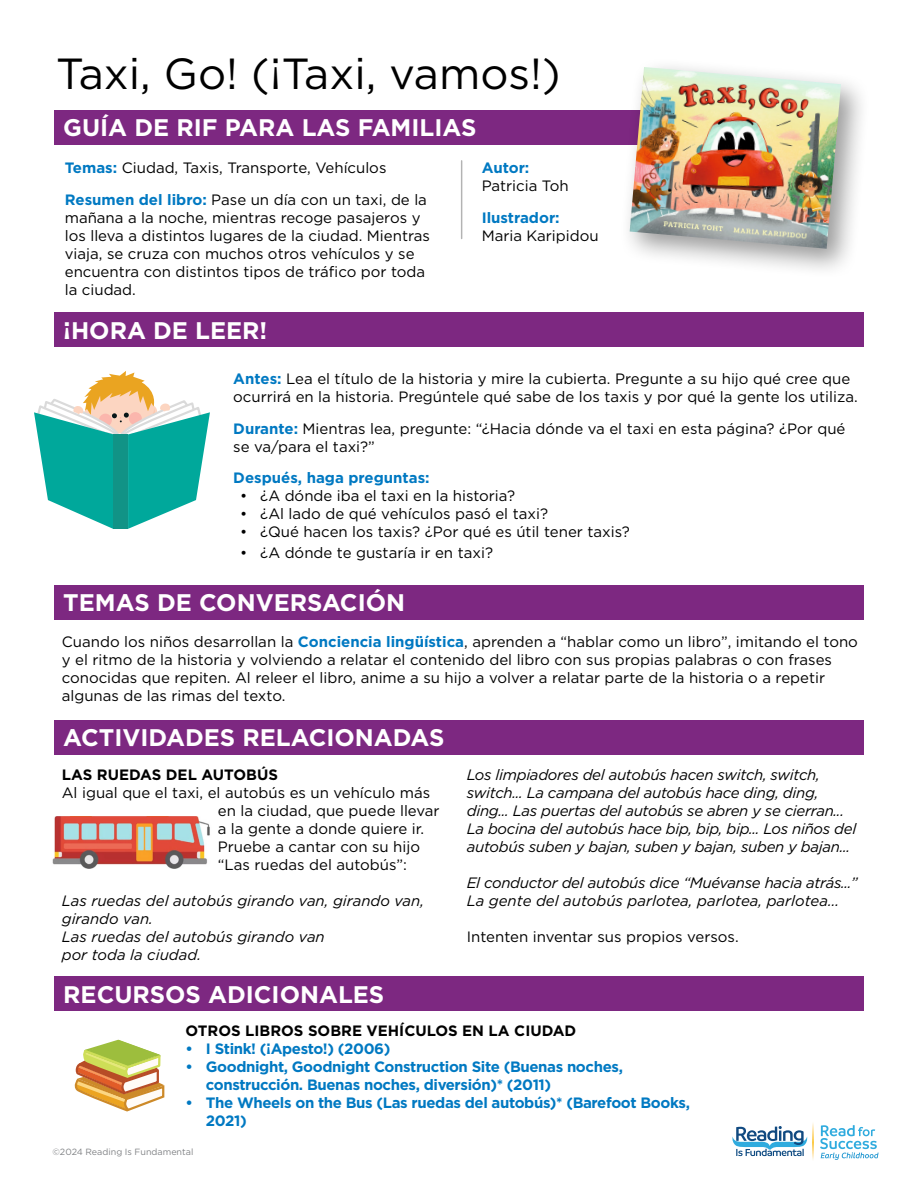
<style>
.page{position:relative;width:918px;height:1188px;background:#fff}
.page>*{position:absolute;margin:0;border:0;box-sizing:border-box;transform-origin:0 0}
.t1{font:43.5px "Gotham";color:#000}
.t2{font:700 24px "Gotham";color:#fff}
.t3{font:15px/18px "Gotham";color:#000}
.t4{font:italic 15px/18px "Gotham";letter-spacing:-.02em;color:#000}
.t5{font:700 15px/18px "Gotham";letter-spacing:-.025em;color:#0079c2}
.t6{font:italic 15px/18px "Gotham";color:#000}
.t7{font:700 15px "Gotham";color:#000}
.t8{font:700 15px "Gotham";color:#0079c2}
.t9{font:9px "Gotham";color:#808285}
.s1{font-weight:700;color:#0079c2}
</style>
<div class="page">
<div style="left:54px;top:312px;width:810px;height:35px;background:#7d2881"></div>
<div style="left:54px;top:720px;width:810px;height:35px;background:#7d2881"></div>
<div style="left:54px;top:585px;width:810px;height:35px;background:#7d2881"></div>
<div style="left:54px;top:976px;width:810px;height:35px;background:#7d2881"></div>
<svg style="left:74px;top:1039px;width:91px;height:73px"></svg>
<svg style="left:34px;top:371px;width:176px;height:158px"></svg>
<div style="left:54px;top:110px;width:762px;height:35px;background:#7d2881"></div>
<div style="left:619px;top:56px;width:252px;height:223px;background:#000;opacity:.4"></div>
<img style="left:630px;top:67px;width:211px;height:182px">
<img style="left:52px;top:816px;width:158px;height:52px">
<img style="left:813px;top:1123px;width:1px;height:37px">
<svg style="left:732px;top:1126px;width:75px;height:30px"></svg>
<svg style="left:820px;top:1125px;width:59px;height:35px"></svg>
<hr style="left:461px;top:161px;width:1px;height:78px;background:#000">
<p class="t1" style="left:56px;top:45px;width:506px">Taxi, Go! (¡Taxi, vamos!)</p>
<p class="t2" style="left:63px;top:112px;width:415px">GUÍA DE RIF PARA LAS FAMILIAS</p>
<p class="t3" style="left:65px;top:158px;width:323px"><span class="s1">Temas:</span> Ciudad, Taxis, Transporte, Vehículos</p>
<p class="t3" style="left:65px;top:190px;width:367px"><span class="s1">Resumen del libro:</span> Pase un día con un taxi, de la mañana a la noche, mientras recoge pasajeros y los lleva a distintos lugares de la ciudad. Mientras viaja, se cruza con muchos otros vehículos y se encuentra con distintos tipos de tráfico por toda la ciudad.</p>
<p class="t2" style="left:63px;top:314px;width:206px">¡HORA DE LEER!</p>
<p class="t5" style="left:482px;top:159px;width:49px">Autor:</p>
<p class="t3" style="left:482px;top:176px;width:88px">Patricia Toh</p>
<p class="t8" style="left:482px;top:207px;width:80px">Ilustrador:</p>
<p class="t3" style="left:482px;top:226px;width:119px">Maria Karipidou</p>
<p class="t3" style="left:233px;top:370px;width:626px"><span class="s1">Antes:</span> Lea el título de la historia y mire la cubierta. Pregunte a su hijo qué cree que ocurrirá en la historia. Pregúntele qué sabe de los taxis y por qué la gente los utiliza.</p>
<p class="t3" style="left:233px;top:419px;width:614px"><span class="s1">Durante:</span> Mientras lea, pregunte: “¿Hacia dónde va el taxi en esta página? ¿Por qué se va/para el taxi?”</p>
<p class="t8" style="left:233px;top:468px;width:198px">Después, haga preguntas:</p>
<p class="t3" style="left:240px;top:487px;width:277px">• ¿A dónde iba el taxi en la historia?</p>
<p class="t3" style="left:240px;top:505px;width:310px">• ¿Al lado de qué vehículos pasó el taxi?</p>
<p class="t3" style="left:240px;top:523px;width:391px">• ¿Qué hacen los taxis? ¿Por qué es útil tener taxis?</p>
<p class="t3" style="left:240px;top:544px;width:255px">• ¿A dónde te gustaría ir en taxi?</p>
<p class="t2" style="left:63px;top:587px;width:343px">TEMAS DE CONVERSACIÓN</p>
<p class="t3" style="left:62px;top:633px;width:798px">Cuando los niños desarrollan la <span class="s1">Conciencia lingüística</span>, aprenden a “hablar como un libro”, imitando el tono y el ritmo de la historia y volviendo a relatar el contenido del libro con sus propias palabras o con frases conocidas que repiten. Al releer el libro, anime a su hijo a volver a relatar parte de la historia o a repetir algunas de las rimas del texto.</p>
<p class="t2" style="left:63px;top:722px;width:383px">ACTIVIDADES RELACIONADAS</p>
<p class="t7" style="left:62px;top:765px;width:218px">LAS RUEDAS DEL AUTOBÚS</p>
<p class="t3" style="left:218px;top:784px;width:223px;text-indent:-156px">Al igual que el taxi, el autobús es un vehículo más en la ciudad, que puede llevar a la gente a donde quiere ir.<br>Pruebe a cantar con su hijo “Las ruedas del autobús”:</p>
<p class="t6" style="left:62px;top:892px;width:364px">Las ruedas del autobús girando van, girando van, girando van.</p>
<p class="t6" style="left:62px;top:928px;width:265px">Las ruedas del autobús girando van</p>
<p class="t6" style="left:62px;top:946px;width:141px">por toda la ciudad.</p>
<p class="t2" style="left:63px;top:978px;width:323px">RECURSOS ADICIONALES</p>
<p class="t4" style="left:467px;top:766px;width:379px">Los limpiadores del autobús hacen switch, switch, switch... La campana del autobús hace ding, ding, ding... Las puertas del autobús se abren y se cierran...</p>
<p class="t4" style="left:467px;top:820px;width:391px">La bocina del autobús hace bip, bip, bip... Los niños del autobús suben y bajan, suben y bajan, suben y bajan...</p>
<p class="t4" style="left:467px;top:874px;width:392px">El conductor del autobús dice “Muévanse hacia atrás...”</p>
<p class="t6" style="left:467px;top:892px;width:374px">La gente del autobús parlotea, parlotea, parlotea...</p>
<p class="t3" style="left:467px;top:928px;width:273px">Intenten inventar sus propios versos.</p>
<p class="t7" style="left:186px;top:1021px;width:392px">OTROS LIBROS SOBRE VEHÍCULOS EN LA CIUDAD</p>
<p class="t5" style="left:186px;top:1040px;width:206px">• I Stink! (¡Apesto!) (2006)</p>
<p class="t5" style="left:206px;top:1058px;width:419px;text-indent:-20px">• Goodnight, Goodnight Construction Site (Buenas noches, construcción. Buenas noches, diversión)* (2011)</p>
<p class="t5" style="left:206px;top:1094px;width:486px;text-indent:-20px">• The Wheels on the Bus (Las ruedas del autobús)* (Barefoot Books,<br>2021)</p>
<p class="t9" style="left:52px;top:1146px;width:142px">©2024 Reading Is Fundamental</p>
</div>
